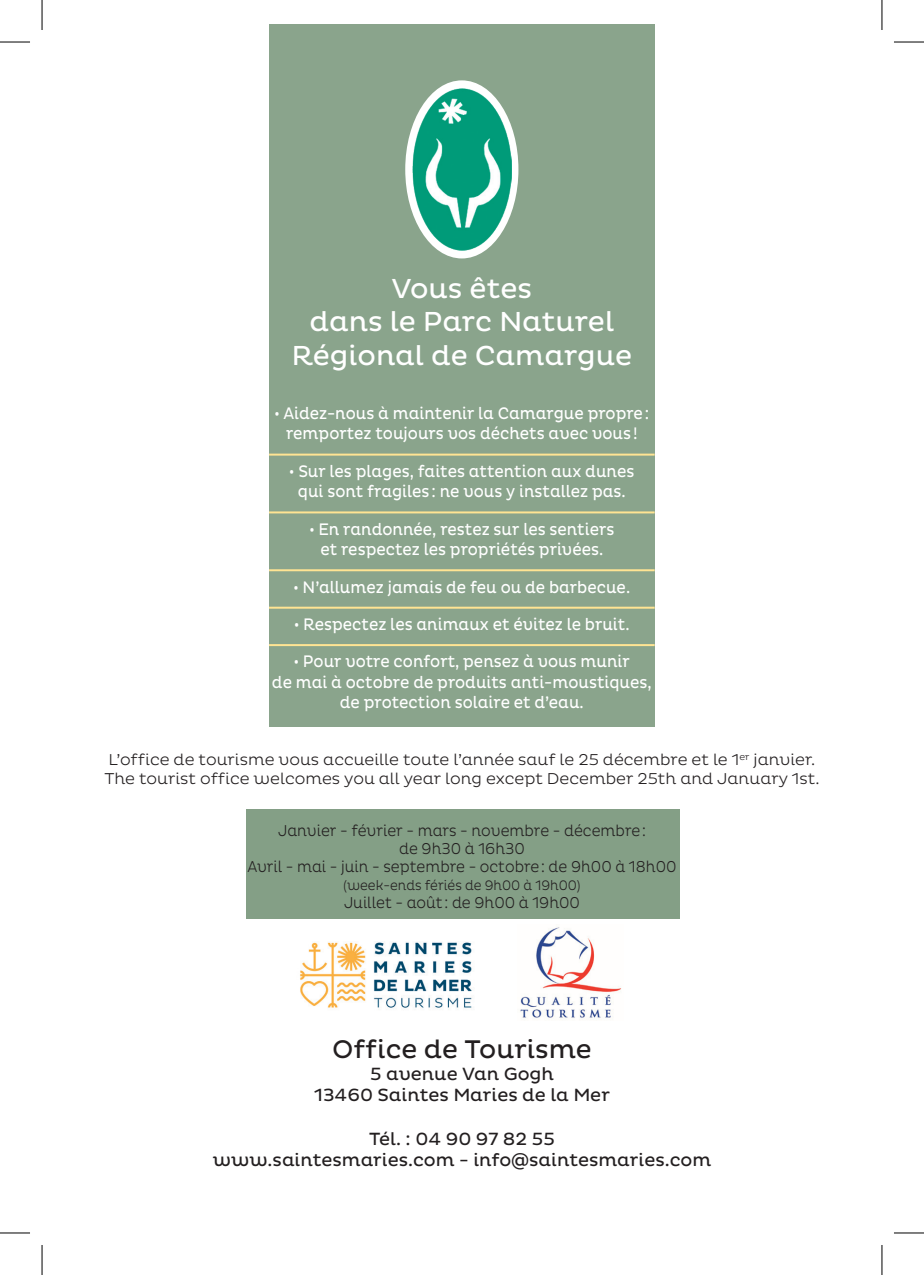
<style>
.page{position:relative;width:924px;height:1275px;background:#fff}
.page>*{position:absolute;margin:0;border:0;box-sizing:border-box;transform-origin:0 0}
.t1{font:28px/33.6px "Pluto";color:#fff;text-align:center}
.t2{font:26px "Pluto";color:#231f20}
.t3{font:18px/21.6px "Pluto";color:#231f20;text-align:center}
.t4{font:17px/20.4px "Pluto";color:#fff;text-align:center;scale:.9 1}
.t5{font:300 16px/19.2px "Pluto";color:#231f20}
.t6{font:300 16px/18px "Pluto";color:#231f20;text-align:center;scale:.9 1}
.t7{font:300 14px "Pluto";color:#231f20;scale:.9 1}
</style>
<div class="page">
<div style="left:246px;top:809px;width:433px;height:110px;background:#849f86"></div>
<div style="left:269px;top:24px;width:385px;height:702px;background:#8aa48c"></div>
<hr style="left:269px;top:453px;width:385px;height:2px;background:#ffe493">
<hr style="left:269px;top:511px;width:385px;height:2px;background:#ffe493">
<hr style="left:269px;top:569px;width:385px;height:2px;background:#ffe493">
<hr style="left:269px;top:606px;width:385px;height:2px;background:#ffe493">
<hr style="left:269px;top:644px;width:385px;height:2px;background:#ffe493">
<div style="left:405px;top:80px;width:113px;height:178px;background:#fff;border-radius:50%"></div>
<img style="left:412px;top:89px;width:99px;height:162px">
<img style="left:300px;top:942px;width:172px;height:66px">
<img style="left:520px;top:927px;width:102px;height:93px">
<hr style="left:0;top:42px;width:30px;height:1px;background:#000">
<hr style="left:893px;top:42px;width:30px;height:1px;background:#000">
<hr style="left:0;top:1232px;width:30px;height:1px;background:#000">
<hr style="left:893px;top:1232px;width:30px;height:1px;background:#000">
<hr style="left:42px;top:0;width:1px;height:30px;background:#000">
<hr style="left:42px;top:1245px;width:1px;height:30px;background:#000">
<hr style="left:881px;top:0;width:1px;height:30px;background:#000">
<hr style="left:881px;top:1245px;width:1px;height:30px;background:#000">
<h1 class="t1" style="left:291px;top:272px;width:342px">Vous êtes<br>dans le Parc Naturel<br>Régional de Camargue</h1>
<p class="t4" style="left:274px;top:403px;width:418px">• Aidez-nous à maintenir la Camargue propre: remportez toujours vos déchets avec vous!</p>
<p class="t4" style="left:289px;top:461px;width:385px">• Sur les plages, faites attention aux dunes qui sont fragiles: ne vous y installez pas.</p>
<p class="t4" style="left:309px;top:519px;width:340px">• En randonnée, restez sur les sentiers et respectez les propriétés privées.</p>
<p class="t4" style="left:293px;top:577px;width:375px">• N’allumez jamais de feu ou de barbecue.</p>
<p class="t4" style="left:294px;top:614px;width:374px">• Respectez les animaux et évitez le bruit.</p>
<p class="t4" style="left:272px;top:651px;width:423px">• Pour votre confort, pensez à vous munir<br>de mai à octobre de produits anti-moustiques, de protection solaire et d’eau.</p>
<p class="t5" style="left:104px;top:750px;width:716px">L’office de tourisme vous accueille toute l’année sauf le 25 décembre et le 1<sup>er</sup> janvier.<br>The tourist office welcomes you all year long except December 25th and January 1st.</p>
<p class="t6" style="left:247px;top:821px;width:478px">Janvier - février - mars - novembre - décembre:<br>de 9h30 à 16h30<br>Avril - mai - juin - septembre - octobre: de 9h00 à 18h00</p>
<p class="t7" style="left:343px;top:877px;width:264px">(week-ends fériés de 9h00 à 19h00)</p>
<p class="t6" style="left:344px;top:893px;width:263px">Juillet - août : de 9h00 à 19h00</p>
<h2 class="t2" style="left:332px;top:1034px;width:261px">Office de Tourisme</h2>
<p class="t3" style="left:314px;top:1063px;width:297px">5 avenue Van Gogh<br>13460 Saintes Maries de la Mer</p>
<p class="t3" style="left:213px;top:1128px;width:500px">Tél. : 04 90 97 82 55<br>www.saintesmaries.com - info@saintesmaries.com</p>
</div>
